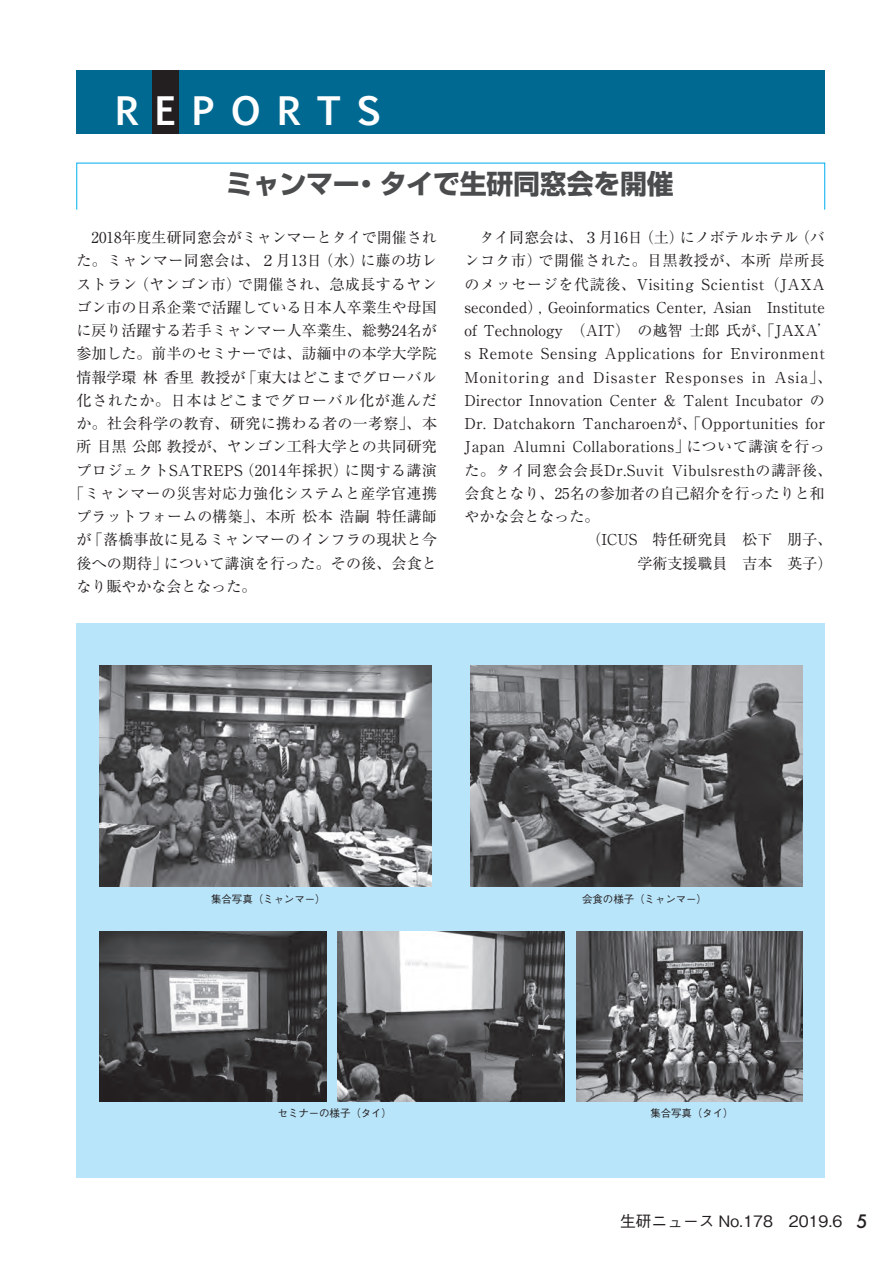
<style>
.page{position:relative;width:893px;height:1263px;background:#fff}
.page>*{position:absolute;margin:0;border:0;box-sizing:border-box;transform-origin:0 0}
.t1{font:700 37.5px "Euphemia UCAS";letter-spacing:.42em;color:#fff}
.t2{font:700 27px "Shin Go Pro";letter-spacing:-.01em;color:#4b4c4d}
.t3{font:500 15.75px "Gothic BBB Pro";color:#231f20}
.t4{font:15px "Ryumin Pro";letter-spacing:.01em;color:#231f20}
.t5{font:15px "Ryumin Pro";letter-spacing:.03em;color:#231f20}
.t6{font:15px "Ryumin Pro";letter-spacing:.045em;color:#231f20}
.t7{font:15px "Ryumin Pro";letter-spacing:.035em;color:#231f20}
.t8{font:15px "Ryumin Pro";letter-spacing:.04em;color:#231f20}
.t9{font:15px "Ryumin Pro";letter-spacing:.07em;color:#231f20}
.t10{font:15px "Ryumin Pro";letter-spacing:-.01em;color:#231f20}
.t11{font:500 10.5px "Gothic BBB Pr 5";letter-spacing:-.01em;color:#231f20}
.s1{font-family:"Futura";font-size:18px}
</style>
<div class="page">
<div style="left:77px;top:70px;width:748px;height:64px;background:#006991"></div>
<div style="left:152px;top:70px;width:26px;height:64px;background:#231f20"></div>
<div style="left:77px;top:623px;width:748px;height:555px;background:#b9e5fa"></div>
<img style="left:100px;top:665px;width:332px;height:222px">
<img style="left:471px;top:665px;width:332px;height:222px">
<img style="left:100px;top:931px;width:226px;height:170px">
<img style="left:338px;top:931px;width:227px;height:170px">
<img style="left:576px;top:931px;width:227px;height:170px">
<h1 class="t1" style="left:115px;top:83px;width:268px">REPORTS</h1>
<h2 class="t2" style="left:226px;top:163px;width:449px">ミャンマー・タイで生研同窓会を開催</h2>
<p class="t4" style="left:77px;top:226px;width:362px">　2018年度生研同窓会がミャンマーとタイで開催され</p>
<p class="t4" style="left:77px;top:249px;width:362px">た。ミャンマー同窓会は、２月13日（水）に藤の坊レ</p>
<p class="t4" style="left:77px;top:272px;width:362px">ストラン（ヤンゴン市）で開催され、急成長するヤン</p>
<p class="t4" style="left:77px;top:295px;width:362px">ゴン市の日系企業で活躍している日本人卒業生や母国</p>
<p class="t4" style="left:77px;top:319px;width:362px">に戻り活躍する若手ミャンマー人卒業生、総勢24名が</p>
<p class="t4" style="left:77px;top:342px;width:362px">参加した。前半のセミナーでは、訪緬中の本学大学院</p>
<p class="t4" style="left:77px;top:365px;width:362px">情報学環 林 香里 教授が「東大はどこまでグローバル</p>
<p class="t6" style="left:77px;top:388px;width:362px">化されたか。日本はどこまでグローバル化が進んだ</p>
<p class="t4" style="left:77px;top:412px;width:362px">か。社会科学の教育、研究に携わる者の一考察」、本</p>
<p class="t4" style="left:77px;top:435px;width:362px">所 目黒 公郎 教授が、ヤンゴン工科大学との共同研究</p>
<p class="t5" style="left:77px;top:458px;width:362px">プロジェクトSATREPS（2014年採択）に関する講演</p>
<p class="t4" style="left:69px;top:481px;width:369px">「ミャンマーの災害対応力強化システムと産学官連携</p>
<p class="t4" style="left:77px;top:505px;width:362px">プラットフォームの構築」、本所 松本 浩嗣 特任講師</p>
<p class="t4" style="left:77px;top:528px;width:362px">が「落橋事故に見るミャンマーのインフラの現状と今</p>
<p class="t4" style="left:77px;top:551px;width:362px">後への期待」について講演を行った。その後、会食と</p>
<p class="t4" style="left:77px;top:574px;width:182px">なり賑やかな会となった。</p>
<p class="t10" style="left:465px;top:226px;width:362px">　タイ同窓会は、３月16日（土）にノボテルホテル（バ</p>
<p class="t7" style="left:465px;top:249px;width:362px">ンコク市）で開催された。目黒教授が、本所 岸所長</p>
<p class="t6" style="left:465px;top:272px;width:362px">のメッセージを代読後、Visiting Scientist （JAXA</p>
<p class="t4" style="left:465px;top:295px;width:362px">seconded）, Geoinformatics Center, Asian　Institute</p>
<p class="t4" style="left:465px;top:319px;width:370px">of Technology　（AIT）　の越智 士郎 氏が、「JAXA’</p>
<p class="t8" style="left:465px;top:342px;width:362px">s Remote Sensing Applications for Environment</p>
<p class="t9" style="left:465px;top:365px;width:370px">Monitoring and Disaster Responses in Asia」、</p>
<p class="t4" style="left:465px;top:388px;width:362px">Director Innovation Center &amp; Talent Incubator の</p>
<p class="t4" style="left:465px;top:412px;width:362px">Dr. Datchakorn Tancharoenが、「Opportunities for</p>
<p class="t5" style="left:465px;top:435px;width:362px">Japan Alumni Collaborations」について講演を行っ</p>
<p class="t7" style="left:465px;top:458px;width:369px">た。タイ同窓会会長Dr.Suvit Vibulsresthの講評後、</p>
<p class="t4" style="left:465px;top:481px;width:362px">会食となり、25名の参加者の自己紹介を行ったりと和</p>
<p class="t4" style="left:465px;top:505px;width:136px">やかな会となった。</p>
<p class="t4" style="left:587px;top:528px;width:247px">（ICUS　特任研究員　松下　朋子、</p>
<p class="t4" style="left:637px;top:551px;width:196px">学術支援職員　吉本　英子）</p>
<p class="t11" style="left:211px;top:890px;width:116px">集合写真（ミャンマー）</p>
<p class="t11" style="left:572px;top:890px;width:137px">　会食の様子（ミャンマー）</p>
<p class="t11" style="left:278px;top:1105px;width:116px">セミナーの様子（タイ）</p>
<p class="t11" style="left:650px;top:1105px;width:85px">集合写真（タイ）</p>
<p class="t3" style="left:620px;top:1208px;width:249px">生研ニュース No.178　2019.6 <span class="s1">5</span></p>
</div>
